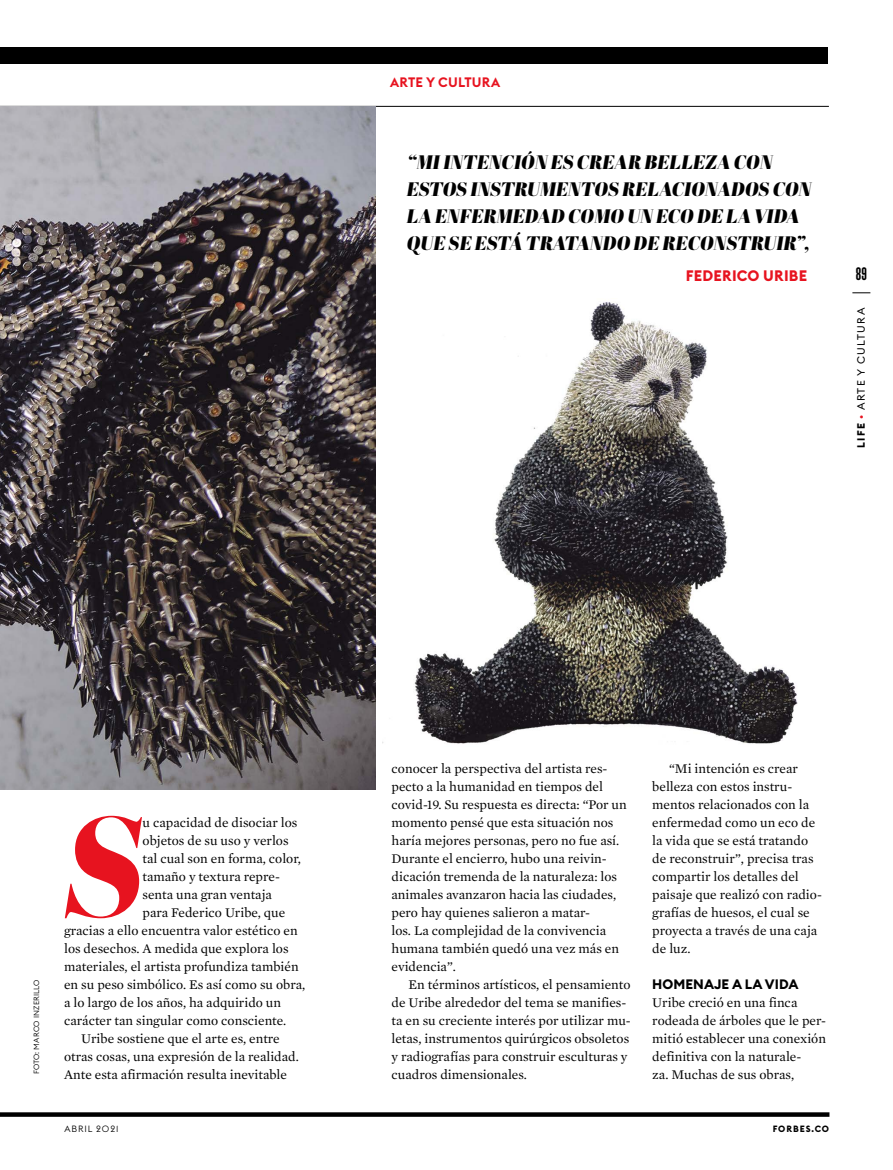
<style>
.page{position:relative;width:893px;height:1170px;background:#fff}
.page>*{position:absolute;margin:0;border:0;box-sizing:border-box;transform-origin:0 0}
.t1{font:italic 142.05px "Abril Display Bl";color:#e7131f}
.t2{font:italic 19.5px/27px "Abril Display Bl";letter-spacing:.01em;color:#000}
.t3{font:100 18px "Monopol";color:#000}
.t4{font:700 15px "Euclid Flex";letter-spacing:.015em;color:#e7131f}
.t5{font:13.5px/18px "Mercury Text G1";color:#000}
.t6{font:700 13.5px "Euclid Circular B";letter-spacing:.005em;color:#000}
.t7{font:600 13.5px "Euclid Flex";letter-spacing:.01em;color:#e7131f}
.t8{font:10.5px "Euclid Circular B";letter-spacing:.12em;color:#000}
.t9{font:700 9px "Euclid Flex";letter-spacing:.1em;color:#000}
.t10{font:300 9px "Euclid Flex";letter-spacing:.1em;color:#000}
.t11{font:300 7.5px "Euclid Circular B";letter-spacing:.02em;color:#000}
.s1{font-weight:700}
.s2{font-weight:700;color:#e7131f}
</style>
<div class="page">
<hr style="left:0;top:106px;width:829px;height:1px;background:#000">
<div style="left:0;top:47px;width:828px;height:17px;background:#000"></div>
<svg style="left:0;top:1112px;width:829px;height:4px;background:#141414"></svg>
<svg style="left:852px;top:292px;width:18px;height:1px"></svg>
<img style="left:383px;top:302px;width:415px;height:442px">
<img style="left:0;top:106px;width:375px;height:683px">
<p class="t7" style="left:390px;top:73px;width:111px">ARTE Y CULTURA</p>
<h2 class="t2" style="left:407px;top:148px;width:406px">“MI INTENCIÓN ES CREAR BELLEZA CON ESTOS INSTRUMENTOS RELACIONADOS CON LA ENFERMEDAD COMO UN ECO DE LA VIDA QUE SE ESTÁ TRATANDO DE RECONSTRUIR”,</h2>
<p class="t4" style="left:686px;top:266px;width:123px">FEDERICO URIBE</p>
<h3 class="t3" style="left:856px;top:264px;width:12px">89</h3>
<p class="t8" style="left:854px;top:447px;width:141px;rotate:-90deg"><span class="s1">LIFE</span> <span class="s2">•</span> ARTE Y CULTURA</p>
<p class="t11" style="left:32px;top:1074px;width:96px;rotate:-90deg">FOTO: MARCO INZERILLO</p>
<h1 class="t1" style="left:64px;top:766px;width:80px">S</h1>
<p class="t5" style="left:143px;top:812px;width:156px">u capacidad de disociar los</p>
<p class="t5" style="left:143px;top:830px;width:148px">objetos de su uso y verlos</p>
<p class="t5" style="left:143px;top:848px;width:160px">tal cual son en forma, color,</p>
<p class="t5" style="left:143px;top:866px;width:139px">tamaño y textura repre-</p>
<p class="t5" style="left:143px;top:884px;width:131px">senta una gran ventaja</p>
<p class="t5" style="left:143px;top:902px;width:144px">para Federico Uribe, que</p>
<p class="t5" style="left:64px;top:920px;width:235px">gracias a ello encuentra valor estético en</p>
<p class="t5" style="left:64px;top:938px;width:226px">los desechos. A medida que explora los</p>
<p class="t5" style="left:64px;top:956px;width:236px">materiales, el artista profundiza también</p>
<p class="t5" style="left:64px;top:974px;width:243px">en su peso simbólico. Es así como su obra,</p>
<p class="t5" style="left:64px;top:992px;width:219px">a lo largo de los años, ha adquirido un</p>
<p class="t5" style="left:64px;top:1010px;width:224px">carácter tan singular como consciente.</p>
<p class="t5" style="left:81px;top:1028px;width:200px">Uribe sostiene que el arte es, entre</p>
<p class="t5" style="left:64px;top:1046px;width:236px">otras cosas, una expresión de la realidad.</p>
<p class="t5" style="left:64px;top:1064px;width:224px">Ante esta afirmación resulta inevitable</p>
<p class="t10" style="left:64px;top:1122px;width:55px">ABRIL 2021</p>
<p class="t5" style="left:392px;top:758px;width:237px">conocer la perspectiva del artista res&shy;pecto a la humanidad en tiempos del covid-19. Su respuesta es directa: “Por un momento pensé que esta situación nos haría mejores personas, pero no fue así.<br>Durante el encierro, hubo una reivin&shy;dicación tremenda de la naturaleza: los animales avanzaron hacia las ciudades, pero hay quienes salieron a matar-<br>los. La complejidad de la convivencia humana también quedó una vez más en evidencia”.</p>
<p class="t5" style="left:392px;top:974px;width:241px;text-indent:17px">En términos artísticos, el pensamiento de Uribe alrededor del tema se manifies&shy;ta en su creciente interés por utilizar mu&shy;letas, instrumentos quirúrgicos obsoletos y radiografías para construir esculturas y cuadros dimensionales.</p>
<p class="t5" style="left:652px;top:758px;width:171px;text-indent:17px">“Mi intención es crear belleza con estos instru&shy;mentos relacionados con la enfermedad como un eco de la vida que se está tratando de reconstruir”, precisa tras compartir los detalles del paisaje que realizó con radio&shy;grafías de huesos, el cual se proyecta a través de una caja de luz.</p>
<p class="t6" style="left:652px;top:975px;width:148px">HOMENAJE A LA VIDA</p>
<p class="t5" style="left:652px;top:992px;width:175px">Uribe creció en una finca rodeada de árboles que le per&shy;mitió establecer una conexión definitiva con la naturale-<br>za. Muchas de sus obras,</p>
<p class="t9" style="left:773px;top:1122px;width:58px">FORBES.CO</p>
</div>
